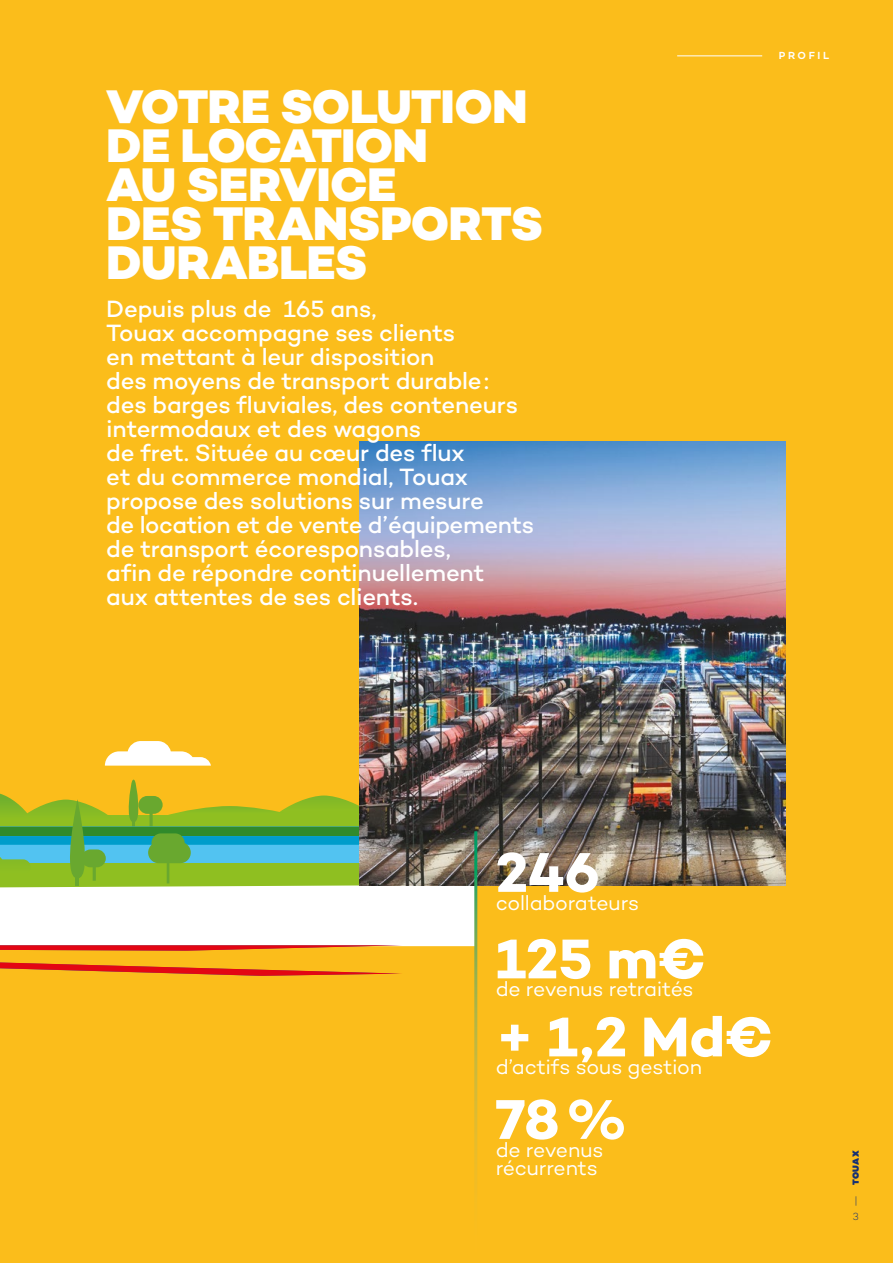
<style>
.page{position:relative;width:893px;height:1263px;background:#fbbd1b}
.page>*{position:absolute;margin:0;border:0;box-sizing:border-box;transform-origin:0 0}
.t1{font:700 57px "Campton";letter-spacing:-.01em;color:#fff}
.t2{font:800 48px/39px "Campton";letter-spacing:-.015em;color:#fff}
.t3{font:500 24px/24px "Campton";letter-spacing:-.01em;color:#fff}
.t4{font:21px/18px "Campton";letter-spacing:-.01em;color:#fff}
.t5{font:600 10.5px "Campton";letter-spacing:.245em;color:#fff}
.t6{font:300 10.5px/16.5px "Campton";color:#163072}
.t7{font:900 9px "Campton";letter-spacing:.035em;color:#163072}
</style>
<div class="page">
<svg style="left:104px;top:741px;width:107px;height:39px"></svg>
<svg style="left:0;top:780px;width:474px;height:196px"></svg>
<img style="left:359px;top:441px;width:426px;height:444px">
<hr style="left:677px;top:55px;width:85px;height:1px;background:#fff">
<hr style="left:474px;top:831px;width:3px;height:421px;background:#fff">
<h2 class="t2" style="left:106px;top:87px;width:439px">VOTRE SOLUTION<br>DE LOCATION<br>AU SERVICE<br>DES TRANSPORTS<br>DURABLES</h2>
<p class="t3" style="left:106px;top:296px;width:429px">Depuis plus de 165 ans,<br>Touax accompagne ses clients<br>en mettant à leur disposition<br>des moyens de transport durable: des barges fluviales, des conteneurs intermodaux et des wagons<br>de fret. Située au cœur des flux<br>et du commerce mondial, Touax propose des solutions sur mesure<br>de location et de vente d’équipements de transport écoresponsables,<br>afin de répondre continuellement<br>aux attentes de ses clients.</p>
<p class="t5" style="left:779px;top:49px;width:52px">PROFIL</p>
<h1 class="t1" style="left:496px;top:836px;width:106px">246</h1>
<p class="t4" style="left:496px;top:893px;width:145px">collaborateurs</p>
<h1 class="t1" style="left:496px;top:922px;width:212px">125 m€</h1>
<p class="t4" style="left:496px;top:980px;width:199px">de revenus retraités</p>
<h1 class="t1" style="left:496px;top:1000px;width:279px">+ 1,2 Md€</h1>
<p class="t4" style="left:496px;top:1058px;width:208px">d’actifs sous gestion</p>
<h1 class="t1" style="left:496px;top:1083px;width:134px">78%</h1>
<p class="t4" style="left:496px;top:1140px;width:109px">de revenus récurrents</p>
<p class="t7" style="left:850px;top:1185px;width:36px;rotate:-90deg">TOUAX</p>
<p class="t6" style="left:853px;top:1192px;width:8px">|<br>3</p>
</div>
